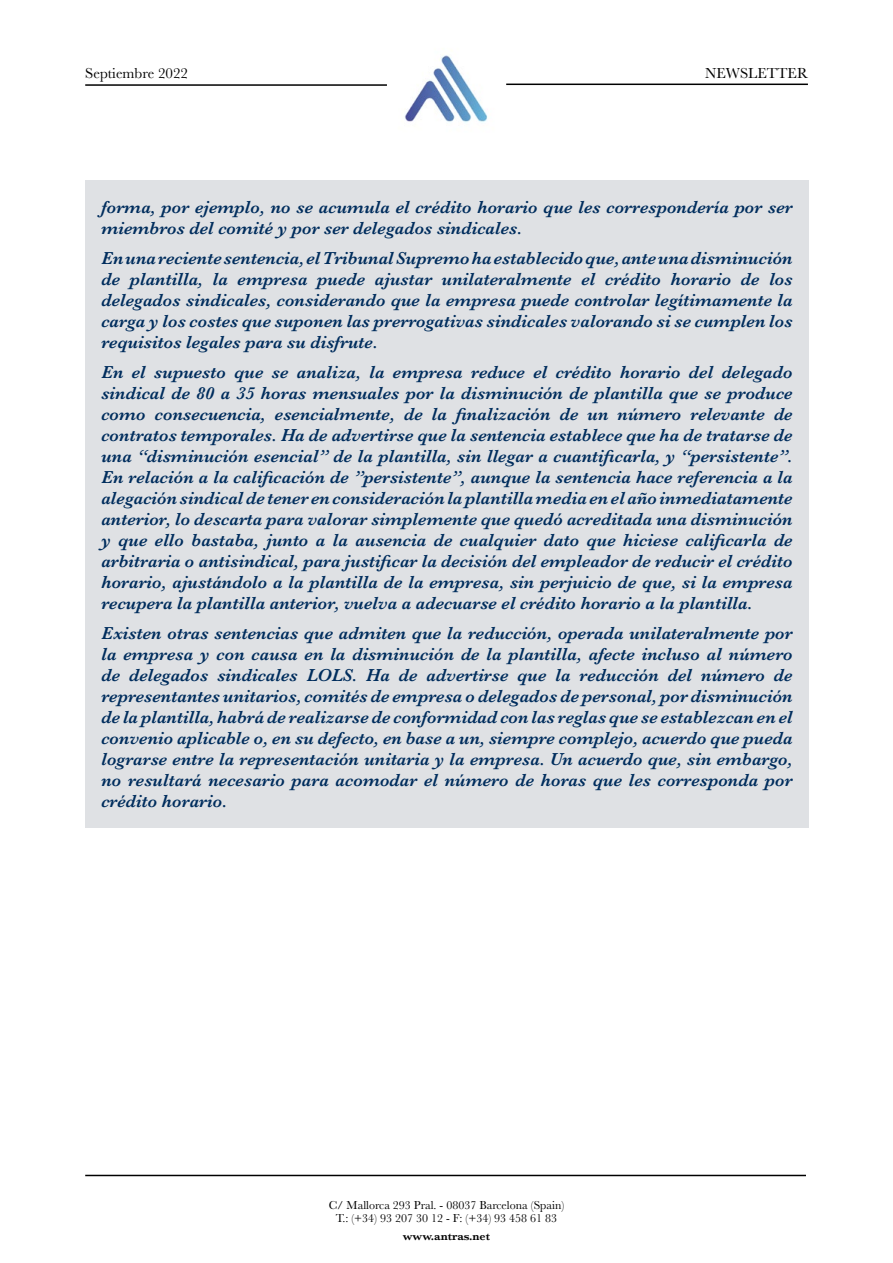
<style>
.page{position:relative;width:893px;height:1263px;background:#fff}
.page>*{position:absolute;margin:0;border:0;box-sizing:border-box;transform-origin:0 0}
.t1{font:italic 600 18px/21px "Baskerville";color:#002d5d;text-align:justify}
.t2{font:15px "Baskerville";color:#000}
.t3{font:12px/13.5px "Baskerville";color:#000;text-align:center}
.t4{font:600 12px "Baskerville";color:#000}
</style>
<div class="page">
<img style="left:405px;top:55px;width:83px;height:68px">
<hr style="left:506px;top:84px;width:302px;height:1px;background:#000">
<hr style="left:85px;top:1175px;width:721px;height:1px;background:#000">
<hr style="left:85px;top:84px;width:302px;height:2px;background:#000">
<div style="left:86px;top:180px;width:723px;height:648px;background:#dfe1e4"></div>
<p class="t2" style="left:85px;top:64px;width:104px">Septiembre 2022</p>
<p class="t2" style="left:705px;top:64px;width:104px">NEWSLETTER</p>
<p class="t1" style="left:101px;top:196px;width:693px">forma, por ejemplo, no se acumula el crédito horario que les correspondería por ser miembros del comité y por ser delegados sindicales.</p>
<p class="t1" style="left:101px;top:247px;width:693px">En una reciente sentencia, el Tribunal Supremo ha establecido que, ante una disminución de plantilla, la empresa puede ajustar unilateralmente el crédito horario de los delegados sindicales, considerando que la empresa puede controlar legítimamente la carga y los costes que suponen las prerrogativas sindicales valorando si se cumplen los requisitos legales para su disfrute.</p>
<p class="t1" style="left:101px;top:361px;width:693px">En el supuesto que se analiza, la empresa reduce el crédito horario del delegado sindical de 80 a 35 horas mensuales por la disminución de plantilla que se produce como consecuencia, esencialmente, de la finalización de un número relevante de contratos temporales. Ha de advertirse que la sentencia establece que ha de tratarse de una “disminución esencial” de la plantilla, sin llegar a cuantificarla, y “persistente”.<br>En relación a la calificación de ”persistente”, aunque la sentencia hace referencia a la alegación sindical de tener en consideración la plantilla media en el año inmediatamente anterior, lo descarta para valorar simplemente que quedó acreditada una disminución y que ello bastaba, junto a la ausencia de cualquier dato que hiciese calificarla de arbitraria o antisindical, para justificar la decisión del empleador de reducir el crédito horario, ajustándolo a la plantilla de la empresa, sin perjuicio de que, si la empresa recupera la plantilla anterior, vuelva a adecuarse el crédito horario a la plantilla.</p>
<p class="t1" style="left:101px;top:622px;width:693px">Existen otras sentencias que admiten que la reducción, operada unilateralmente por la empresa y con causa en la disminución de la plantilla, afecte incluso al número de delegados sindicales LOLS. Ha de advertirse que la reducción del número de representantes unitarios, comités de empresa o delegados de personal, por disminución de la plantilla, habrá de realizarse de conformidad con las reglas que se establezcan en el convenio aplicable o, en su defecto, en base a un, siempre complejo, acuerdo que pueda lograrse entre la representación unitaria y la empresa. Un acuerdo que, sin embargo, no resultará necesario para acomodar el número de horas que les corresponda por crédito horario.</p>
<p class="t3" style="left:329px;top:1198px;width:237px">C/ Mallorca 293 Pral. - 08037 Barcelona (Spain)<br>T.: (+34) 93 207 30 12 - F: (+34) 93 458 61 83</p>
<p class="t4" style="left:403px;top:1228px;width:89px">www.antras.net</p>
</div>
